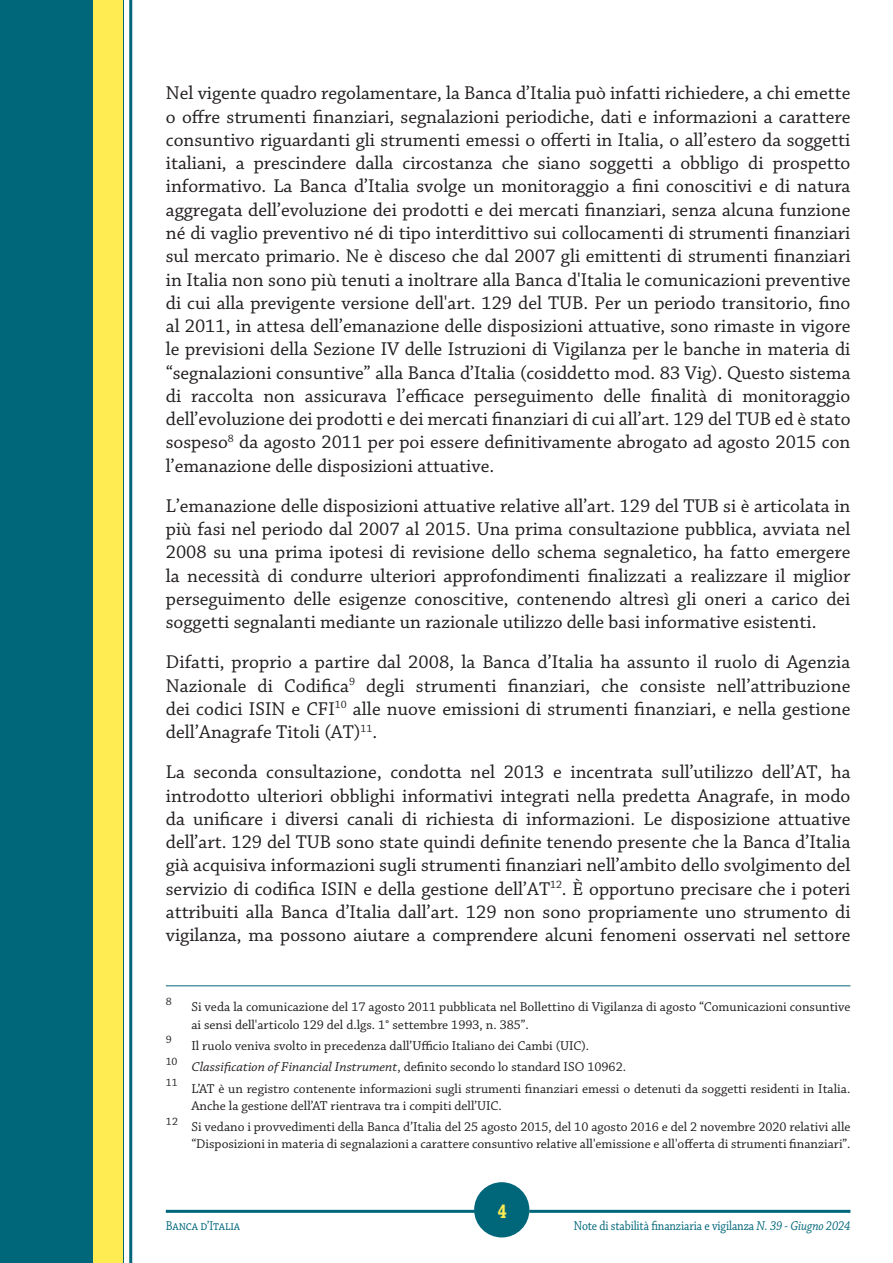
<style>
.page{position:relative;width:893px;height:1263px;background:#fff}
.page>*{position:absolute;margin:0;border:0;box-sizing:border-box;transform-origin:0 0}
.t1{font:700 21px "Chaparral Pro";color:#ffeb52;scale:.75 1}
.Paragrafo{font:19.5px/23.2px "Chaparral Pro";color:#231f20;text-align:justify}
.Nota{font:13.5px/17.1px "Chaparral Pro";color:#231f20}
.Nota-2{font:italic 13.5px "Chaparral Pro";color:#231f20;scale:1.05 1}
.t2{font:13.5px "Chaparral Pro";letter-spacing:-.01em;color:#00677a;scale:.87 1}
.Nota-3{font:11.4px "Chaparral Pro";color:#231f20}
.s1{font-style:normal}
.s2{font-style:italic}
</style>
<div class="page">
<svg style="left:474px;top:1215px;width:53px;height:23px"></svg>
<hr style="left:166px;top:1210px;width:308px;height:3px;background:#00677a">
<hr style="left:529px;top:1210px;width:321px;height:3px;background:#00677a">
<div style="left:0;top:0;width:123px;height:1263px;background:#00677a"></div>
<div style="left:94px;top:0;width:29px;height:1263px;background:#ffeb52"></div>
<hr style="left:129px;top:0;width:3px;height:1263px;background:#00677a">
<div style="left:474px;top:1182px;width:55px;height:55px;background:#00677a;border-radius:50%"></div>
<hr style="left:166px;top:985px;width:684px;height:1px;background:#00677a">
<p class="Paragrafo" style="left:166px;top:82px;width:686px">Nel vigente quadro regolamentare, la Banca d’Italia può infatti richiedere, a chi emette o offre strumenti finanziari, segnalazioni periodiche, dati e informazioni a carattere consuntivo riguardanti gli strumenti emessi o offerti in Italia, o all’estero da soggetti italiani, a prescindere dalla circostanza che siano soggetti a obbligo di prospetto informativo. La Banca d’Italia svolge un monitoraggio a fini conoscitivi e di natura aggregata dell’evoluzione dei prodotti e dei mercati finanziari, senza alcuna funzione né di vaglio preventivo né di tipo interdittivo sui collocamenti di strumenti finanziari sul mercato primario. Ne è disceso che dal 2007 gli emittenti di strumenti finanziari in Italia non sono più tenuti a inoltrare alla Banca d'Italia le comunicazioni preventive di cui alla previgente versione dell'art. 129 del TUB. Per un periodo transitorio, fino al 2011, in attesa dell’emanazione delle disposizioni attuative, sono rimaste in vigore le previsioni della Sezione IV delle Istruzioni di Vigilanza per le banche in materia di “segnalazioni consuntive” alla Banca d’Italia (cosiddetto mod. 83 Vig). Questo sistema di raccolta non assicurava l’efficace perseguimento delle finalità di monitoraggio dell’evoluzione dei prodotti e dei mercati finanziari di cui all’art. 129 del TUB ed è stato sospeso<sup>8</sup> da agosto 2011 per poi essere definitivamente abrogato ad agosto 2015 con l’emanazione delle disposizioni attuative.</p>
<p class="Paragrafo" style="left:166px;top:495px;width:686px">L’emanazione delle disposizioni attuative relative all’art. 129 del TUB si è articolata in più fasi nel periodo dal 2007 al 2015. Una prima consultazione pubblica, avviata nel 2008 su una prima ipotesi di revisione dello schema segnaletico, ha fatto emergere la necessità di condurre ulteriori approfondimenti finalizzati a realizzare il miglior perseguimento delle esigenze conoscitive, contenendo altresì gli oneri a carico dei soggetti segnalanti mediante un razionale utilizzo delle basi informative esistenti.</p>
<p class="Paragrafo" style="left:166px;top:651px;width:686px">Difatti, proprio a partire dal 2008, la Banca d’Italia ha assunto il ruolo di Agenzia Nazionale di Codifica<sup>9</sup> degli strumenti finanziari, che consiste nell’attribuzione dei codici ISIN e CFI<sup>10</sup> alle nuove emissioni di strumenti finanziari, e nella gestione dell’Anagrafe Titoli (AT)<sup>11</sup>.</p>
<p class="Paragrafo" style="left:166px;top:761px;width:686px">La seconda consultazione, condotta nel 2013 e incentrata sull’utilizzo dell’AT, ha introdotto ulteriori obblighi informativi integrati nella predetta Anagrafe, in modo da unificare i diversi canali di richiesta di informazioni. Le disposizione attuative dell’art. 129 del TUB sono state quindi definite tenendo presente che la Banca d’Italia già acquisiva informazioni sugli strumenti finanziari nell’ambito dello svolgimento del servizio di codifica ISIN e della gestione dell’AT<sup>12</sup>. È opportuno precisare che i poteri attribuiti alla Banca d’Italia dall’art. 129 non sono propriamente uno strumento di vigilanza, ma possono aiutare a comprendere alcuni fenomeni osservati nel settore</p>
<p class="Nota-3" style="left:166px;top:995px;width:7px">8</p>
<p class="Nota" style="left:191px;top:999px;width:661px">Si veda la comunicazione del 17 agosto 2011 pubblicata nel Bollettino di Vigilanza di agosto “Comunicazioni consuntive ai sensi dell'articolo 129 del d.lgs. 1° settembre 1993, n. 385”.</p>
<p class="Nota-3" style="left:166px;top:1033px;width:7px">9</p>
<p class="Nota" style="left:191px;top:1037px;width:399px">Il ruolo veniva svolto in precedenza dall’Ufficio Italiano dei Cambi (UIC).</p>
<p class="Nota-3" style="left:166px;top:1055px;width:13px">10</p>
<p class="Nota-2" style="left:191px;top:1059px;width:416px">Classification of Financial Instrument<span class="s1">, definito secondo lo standard ISO 10962.</span></p>
<p class="Nota-3" style="left:166px;top:1076px;width:13px">11</p>
<p class="Nota" style="left:191px;top:1080px;width:661px">L’AT è un registro contenente informazioni sugli strumenti finanziari emessi o detenuti da soggetti residenti in Italia.<br>Anche la gestione dell’AT rientrava tra i compiti dell’UIC.</p>
<p class="Nota-3" style="left:166px;top:1115px;width:14px">12</p>
<p class="Nota" style="left:191px;top:1119px;width:661px">Si vedano i provvedimenti della Banca d’Italia del 25 agosto 2015, del 10 agosto 2016 e del 2 novembre 2020 relativi alle “Disposizioni in materia di segnalazioni a carattere consuntivo relative all'emissione e all'offerta di strumenti finanziari”.</p>
<p class="t1" style="left:498px;top:1198px;width:13px">4</p>
<p class="t2" style="left:166px;top:1219px;width:87px">Banca d’Italia</p>
<p class="t2" style="left:574px;top:1219px;width:319px">Note di stabilità finanziaria e vigilanza <span class="s2">N. 39 - Giugno 2024</span></p>
</div>
